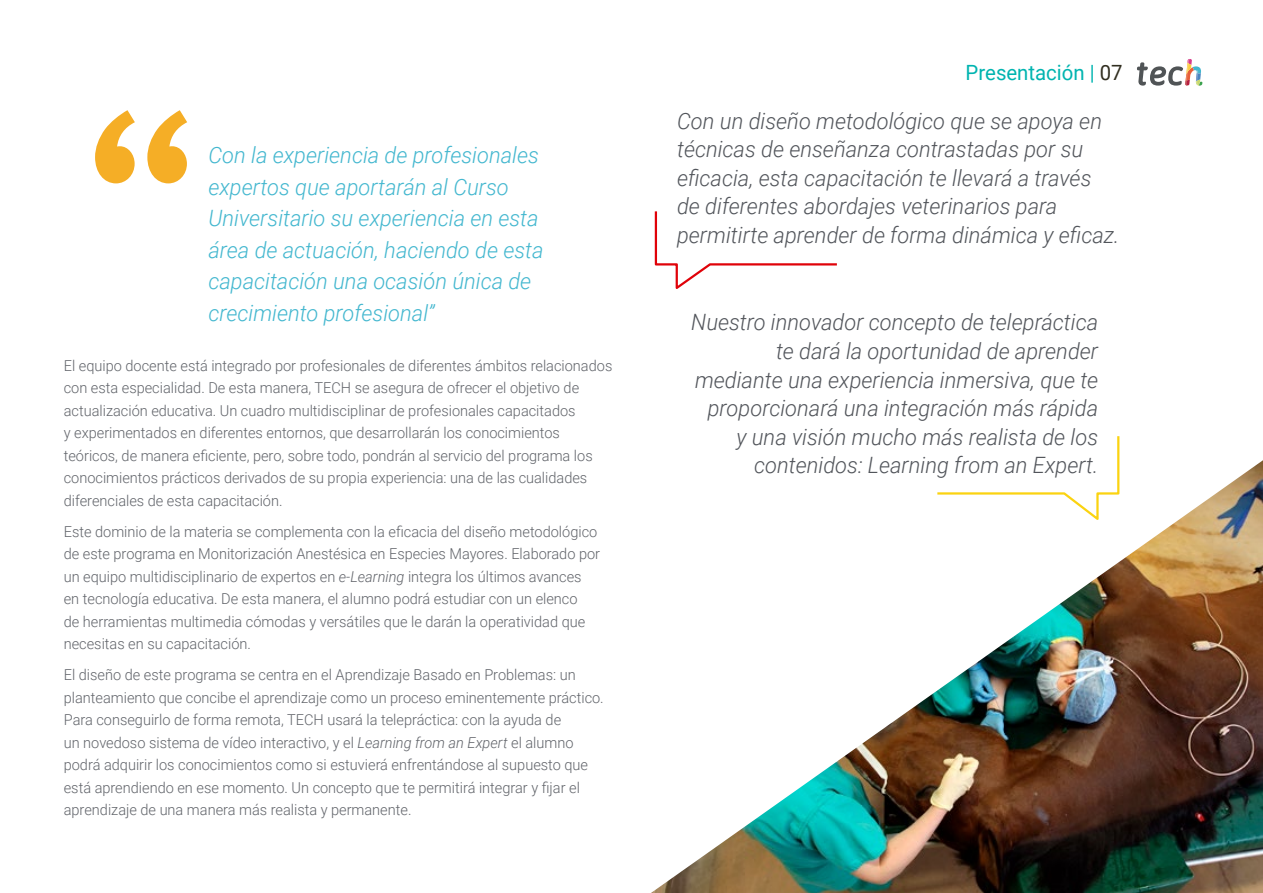
<style>
.page{position:relative;width:1263px;height:893px;background:#fff}
.page>*{position:absolute;margin:0;border:0;box-sizing:border-box;transform-origin:0 0}
.t1{font:italic 300 22.5px/28.5px "Roboto";color:#52555b;text-align:right}
.t2{font:italic 300 22.5px/31.5px "Roboto";color:#43b7cf}
.t3{font:21px "Roboto";color:#00b4b0}
.t4{font:300 15px/22.5px "Roboto";color:#61646a}
.s1{font-style:italic}
.s2{color:#312e20}
</style>
<div class="page">
<svg style="left:95px;top:110px;width:92px;height:73px"></svg>
<svg style="left:1117px;top:436px;width:3px;height:24px"></svg>
<svg style="left:654px;top:211px;width:183px;height:78px"></svg>
<img style="left:651px;top:460px;width:612px;height:433px">
<svg style="left:1137px;top:59px;width:65px;height:27px"></svg>
<h1 class="t2" style="left:208px;top:139px;width:337px">Con la experiencia de profesionales expertos que aportarán al Curso Universitario su experiencia en esta área de actuación, haciendo de esta capacitación una ocasión única de crecimiento profesional”</h1>
<p class="t4" style="left:64px;top:353px;width:550px">El equipo docente está integrado por profesionales de diferentes ámbitos relacionados con esta especialidad. De esta manera, TECH se asegura de ofrecer el objetivo de actualización educativa. Un cuadro multidisciplinar de profesionales capacitados<br>y experimentados en diferentes entornos, que desarrollarán los conocimientos teóricos, de manera eficiente, pero, sobre todo, pondrán al servicio del programa los conocimientos prácticos derivados de su propia experiencia: una de las cualidades diferenciales de esta capacitación.</p>
<p class="t4" style="left:64px;top:519px;width:538px">Este dominio de la materia se complementa con la eficacia del diseño metodológico de este programa en Monitorización Anestésica en Especies Mayores. Elaborado por un equipo multidisciplinario de expertos en <span class="s1">e-Learning</span> integra los últimos avances en tecnología educativa. De esta manera, el alumno podrá estudiar con un elenco<br>de herramientas multimedia cómodas y versátiles que le darán la operatividad que necesitas en su capacitación.</p>
<p class="t4" style="left:64px;top:663px;width:541px">El diseño de este programa se centra en el Aprendizaje Basado en Problemas: un planteamiento que concibe el aprendizaje como un proceso eminentemente práctico.<br>Para conseguirlo de forma remota, TECH usará la telepráctica: con la ayuda de<br>un novedoso sistema de vídeo interactivo, y el <span class="s1">Learning from an Expert</span> el alumno podrá adquirir los conocimientos como si estuvierá enfrentándose al supuesto que está aprendiendo en ese momento. Un concepto que te permitirá integrar y fijar el aprendizaje de una manera más realista y permanente.</p>
<h2 class="t3" style="left:966px;top:57px;width:159px">Presentación | <span class="s2">07</span></h2>
<h1 class="t1" style="left:677px;top:106px;width:444px;text-align:left">Con un diseño metodológico que se apoya en técnicas de enseñanza contrastadas por su eficacia, esta capacitación te llevará a través de diferentes abordajes veterinarios para permitirte aprender de forma dinámica y eficaz.</h1>
<p class="t1" style="left:691px;top:307px;width:408px">Nuestro innovador concepto de telepráctica te dará la oportunidad de aprender mediante una experiencia inmersiva, que te proporcionará una integración más rápida<br>y una visión mucho más realista de los contenidos: Learning from an Expert.</p>
</div>
